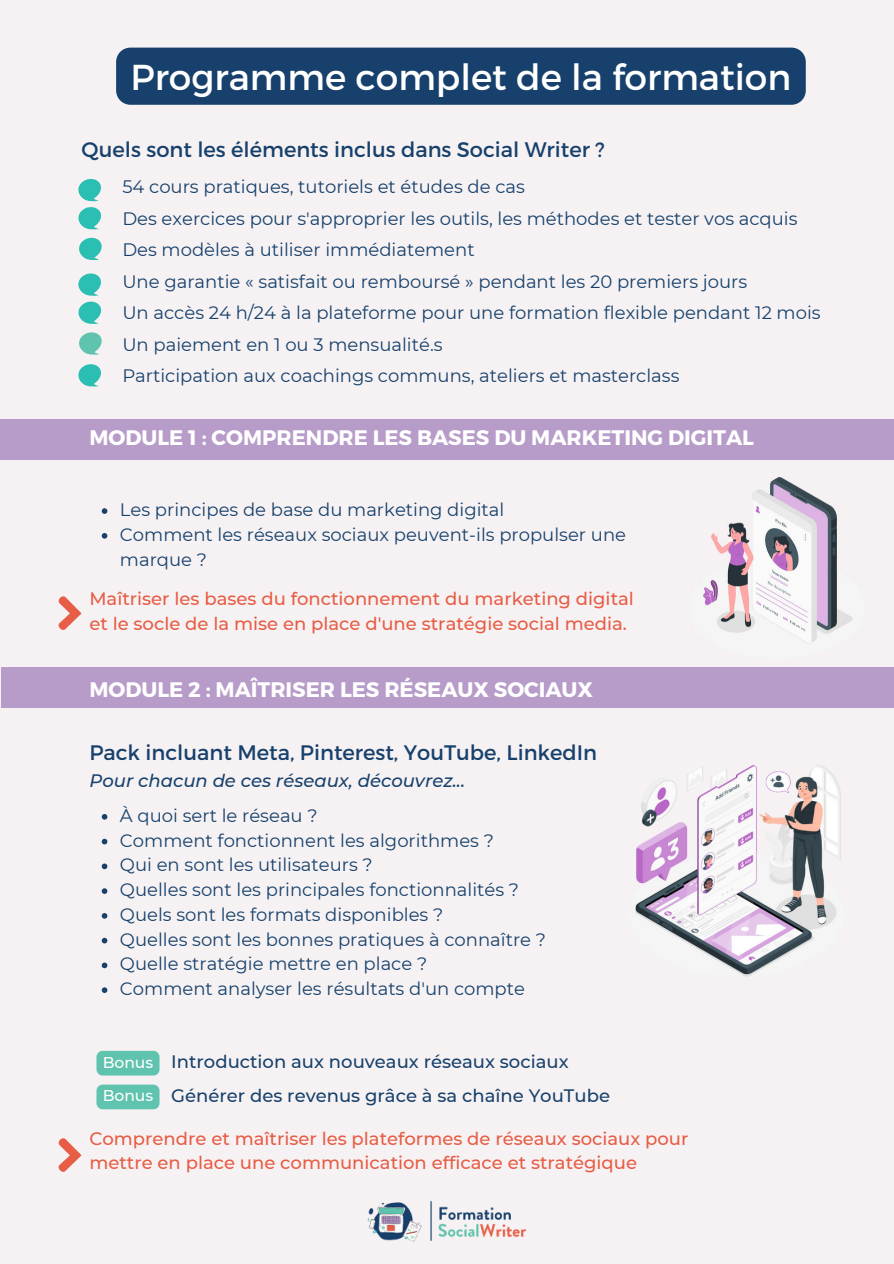
<style>
.page{position:relative;width:894px;height:1264px;background:#fff}
.page>*{position:absolute;margin:0;border:0;box-sizing:border-box;transform-origin:0 0}
.t1{font:36px "Montserrat";color:#fff}
.t2{font:21px "Montserrat";color:#17416c}
.t3{font:700 21px "Montserrat";color:#fff}
.t4{font:18px/24.8px "Montserrat";color:#17416c}
.t5{font:500 18px/24.8px "Montserrat";color:#e75d45}
.t6{font:500 18px/33.8px "Montserrat";color:#17416c}
.t7{font:italic 500 18px "Montserrat";color:#17416c}
.t8{font:500 15.6px/33.8px "Montserrat";color:#fff}
</style>
<div class="page">
<div style="left:0;top:0;width:893px;height:1263px;background:#f6f2f3"></div>
<img style="left:367px;top:1200px;width:160px;height:42px">
<div style="left:0;top:419px;width:893px;height:41px;background:#b79cca"></div>
<div style="left:1px;top:667px;width:892px;height:41px;background:#b79cca"></div>
<img style="left:635px;top:765px;width:206px;height:212px">
<img style="left:703px;top:477px;width:150px;height:165px">
<svg style="left:58px;top:1138px;width:23px;height:34px"></svg>
<svg style="left:58px;top:596px;width:23px;height:34px"></svg>
<svg style="left:78px;top:178px;width:23px;height:52px"></svg>
<svg style="left:79px;top:237px;width:23px;height:23px"></svg>
<div style="left:116px;top:48px;width:689px;height:57px;background:#17416c"></div>
<svg style="left:102px;top:508px;width:5px;height:6px"></svg>
<svg style="left:102px;top:533px;width:5px;height:5px"></svg>
<svg style="left:102px;top:814px;width:5px;height:5px"></svg>
<svg style="left:102px;top:838px;width:5px;height:6px"></svg>
<svg style="left:102px;top:863px;width:5px;height:6px"></svg>
<svg style="left:102px;top:888px;width:5px;height:5px"></svg>
<svg style="left:102px;top:913px;width:5px;height:5px"></svg>
<svg style="left:102px;top:937px;width:5px;height:6px"></svg>
<svg style="left:102px;top:962px;width:5px;height:6px"></svg>
<svg style="left:102px;top:987px;width:5px;height:5px"></svg>
<svg style="left:96px;top:1050px;width:63px;height:25px;background:#68c5b0"></svg>
<svg style="left:96px;top:1084px;width:63px;height:25px;background:#67c5b0"></svg>
<svg style="left:78px;top:273px;width:24px;height:82px"></svg>
<svg style="left:78px;top:364px;width:23px;height:23px"></svg>
<h1 class="t1" style="left:130px;top:55px;width:662px">Programme complet de la formation</h1>
<p class="t2" style="left:82px;top:136px;width:524px">Quels sont les éléments inclus dans Social Writer ?</p>
<p class="t4" style="left:122px;top:170px;width:699px;line-height:31.5px">54 cours pratiques, tutoriels et études de cas<br>Des exercices pour s'approprier les outils, les méthodes et tester vos acquis Des modèles à utiliser immédiatement<br>Une garantie « satisfait ou remboursé » pendant les 20 premiers jours<br>Un accès 24 h/24 à la plateforme pour une formation flexible pendant 12 mois Un paiement en 1 ou 3 mensualité.s<br>Participation aux coachings communs, ateliers et masterclass</p>
<p class="t3" style="left:89px;top:424px;width:666px">MODULE 1 : COMPRENDRE LES BASES DU MARKETING DIGITAL</p>
<p class="t4" style="left:120px;top:496px;width:507px">Les principes de base du marketing digital<br>Comment les réseaux sociaux peuvent-ils propulser une marque ?</p>
<p class="t5" style="left:89px;top:585px;width:546px">Maîtriser les bases du fonctionnement du marketing digital et le socle de la mise en place d'une stratégie social media.</p>
<p class="t3" style="left:89px;top:676px;width:505px">MODULE 2 : MAÎTRISER LES RÉSEAUX SOCIAUX</p>
<p class="t2" style="left:89px;top:739px;width:509px">Pack incluant Meta, Pinterest, YouTube, LinkedIn</p>
<p class="t7" style="left:89px;top:767px;width:377px">Pour chacun de ces réseaux, découvrez...</p>
<p class="t4" style="left:120px;top:802px;width:427px">À quoi sert le réseau ?<br>Comment fonctionnent les algorithmes ?<br>Qui en sont les utilisateurs ?<br>Quelles sont les principales fonctionnalités ?<br>Quels sont les formats disponibles ?<br>Quelles sont les bonnes pratiques à connaître ?<br>Quelle stratégie mettre en place ?<br>Comment analyser les résultats d'un compte</p>
<p class="t8" style="left:103px;top:1044px;width:52px">Bonus<br>Bonus</p>
<p class="t6" style="left:171px;top:1044px;width:440px">Introduction aux nouveaux réseaux sociaux<br>Générer des revenus grâce à sa chaîne YouTube</p>
<p class="t5" style="left:89px;top:1125px;width:600px">Comprendre et maîtriser les plateformes de réseaux sociaux pour mettre en place une communication efficace et stratégique</p>
</div>
